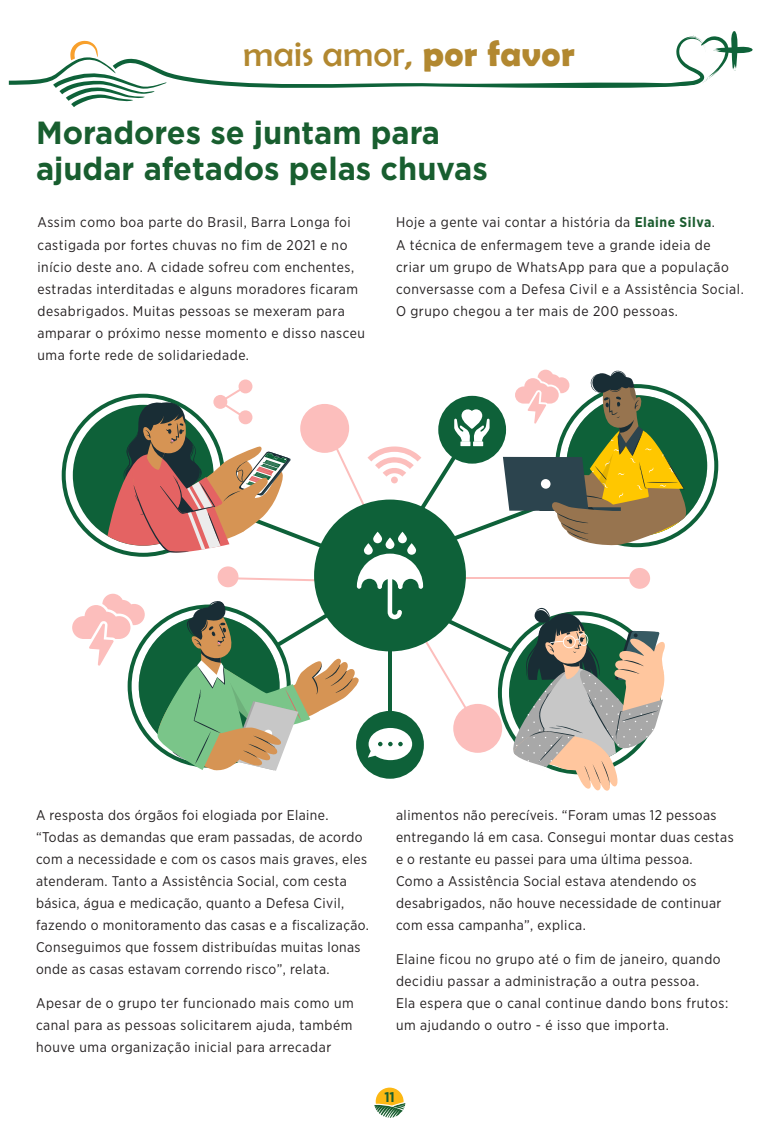
<style>
.page{position:relative;width:780px;height:1126px;background:#fff}
.page>*{position:absolute;margin:0;border:0;box-sizing:border-box;transform-origin:0 0}
.t1{font:36px "Berlin Sans FB";letter-spacing:.01em;color:#b28830}
.t2{font:700 32px/36px "Gotham";color:#185e2f;scale:.96 1}
.t3{font:14px/22px "Gotham Narrow";letter-spacing:.03em;color:#231f20}
.t4{font:700 14px "Gotham Narrow";color:#185e2f}
.s1{font-family:"Berlin Sans FB Demi";font-weight:700}
.s2{font-weight:700;color:#1b5c2f}
</style>
<div class="page">
<svg style="left:9px;top:31px;width:744px;height:76px"></svg>
<svg style="left:62px;top:369px;width:656px;height:422px"></svg>
<svg style="left:374px;top:1087px;width:31px;height:30px"></svg>
<p class="t1" style="left:243px;top:34px;width:333px">mais amor, <span class="s1">por favor</span></p>
<p class="t2" style="left:36px;top:114px;width:472px">Moradores se juntam para ajudar afetados pelas chuvas</p>
<p class="t3" style="left:37px;top:211px;width:329px">Assim como boa parte do Brasil, Barra Longa foi castigada por fortes chuvas no fim de 2021 e no início deste ano. A cidade sofreu com enchentes, estradas interditadas e alguns moradores ficaram desabrigados. Muitas pessoas se mexeram para amparar o próximo nesse momento e disso nasceu uma forte rede de solidariedade.</p>
<p class="t3" style="left:396px;top:211px;width:349px">Hoje a gente vai contar a história da <span class="s2">Elaine Silva</span>.<br>A técnica de enfermagem teve a grande ideia de<br>criar um grupo de WhatsApp para que a população conversasse com a Defesa Civil e a Assistência Social.<br>O grupo chegou a ter mais de 200 pessoas.</p>
<p class="t3" style="left:36px;top:803px;width:334px">A resposta dos órgãos foi elogiada por Elaine. “Todas as demandas que eram passadas, de acordo com a necessidade e com os casos mais graves, eles atenderam. Tanto a Assistência Social, com cesta básica, água e medicação, quanto a Defesa Civil, fazendo o monitoramento das casas e a fiscalização.<br>Conseguimos que fossem distribuídas muitas lonas onde as casas estavam correndo risco”, relata.</p>
<p class="t3" style="left:36px;top:991px;width:319px;text-align:justify">Apesar de o grupo ter funcionado mais como um canal para as pessoas solicitarem ajuda, também houve uma organização inicial para arrecadar</p>
<p class="t3" style="left:396px;top:803px;width:339px">alimentos não perecíveis. “Foram umas 12 pessoas entregando lá em casa. Consegui montar duas cestas e o restante eu passei para uma última pessoa.<br>Como a Assistência Social estava atendendo os desabrigados, não houve necessidade de continuar com essa campanha”, explica.</p>
<p class="t3" style="left:396px;top:947px;width:334px">Elaine ficou no grupo até o fim de janeiro, quando decidiu passar a administração a outra pessoa.<br>Ela espera que o canal continue dando bons frutos: um ajudando o outro - é isso que importa.</p>
<p class="t4" style="left:384px;top:1088px;width:12px">11</p>
</div>
